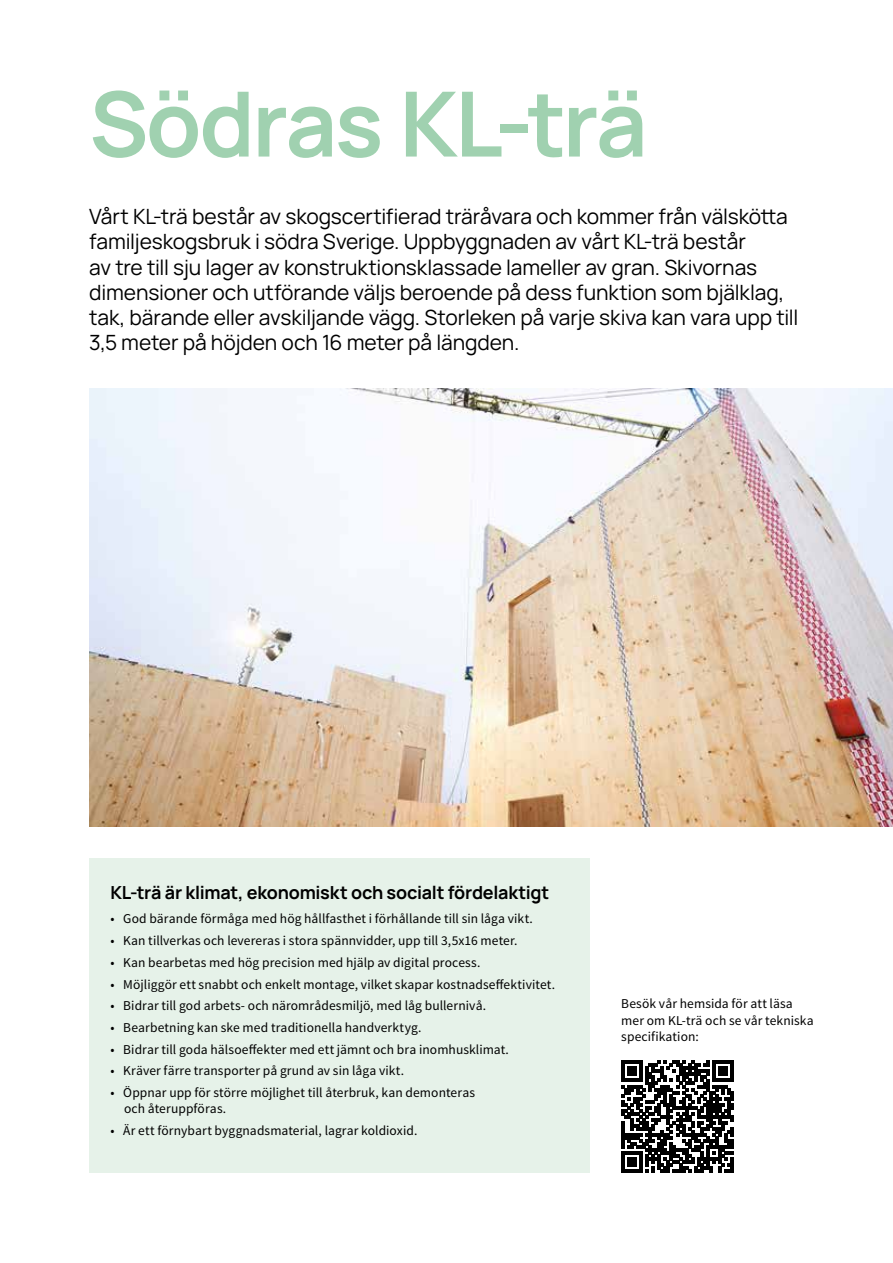
<style>
.page{position:relative;width:893px;height:1263px;background:#fff}
.page>*{position:absolute;margin:0;border:0;box-sizing:border-box;transform-origin:0 0}
.t1{font:700 90px "Manrope";letter-spacing:-.03em;color:#a0d1b0}
.t2{font:21px/25.2px "Manrope";letter-spacing:-.005em;color:#000}
.t3{font:700 18px "Manrope";letter-spacing:-.015em;color:#000}
.t4{font:13.5px/16.2px "Source Sans Pro";letter-spacing:.005em;color:#000}
</style>
<div class="page">
<img style="left:89px;top:389px;width:804px;height:437px">
<div style="left:89px;top:858px;width:500px;height:314px;background:#e6f2e9"></div>
<svg style="left:622px;top:1061px;width:111px;height:111px"></svg>
<hr style="left:730px;top:1157px;width:3px;height:15px;background:#000">
<h1 class="t1" style="left:89px;top:49px;width:560px">Södras KL-trä</h1>
<p class="t2" style="left:89px;top:203px;width:711px">Vårt KL-trä består av skogscertifierad träråvara och kommer från välskötta familjeskogsbruk i södra Sverige. Uppbyggnaden av vårt KL-trä består<br>av tre till sju lager av konstruktionsklassade lameller av gran. Skivornas dimensioner och utförande väljs beroende på dess funktion som bjälklag, tak, bärande eller avskiljande vägg. Storleken på varje skiva kan vara upp till 3,5 meter på höjden och 16 meter på längden.</p>
<h3 class="t3" style="left:111px;top:877px;width:440px">KL-trä är klimat, ekonomiskt och socialt fördelaktigt</h3>
<p class="t4" style="left:111px;top:911px;width:424px">• God bärande förmåga med hög hållfasthet i förhållande till sin låga vikt.</p>
<p class="t4" style="left:111px;top:933px;width:408px">• Kan tillverkas och levereras i stora spännvidder, upp till 3,5x16 meter.</p>
<p class="t4" style="left:111px;top:954px;width:371px">• Kan bearbetas med hög precision med hjälp av digital process.</p>
<p class="t4" style="left:111px;top:976px;width:446px">• Möjliggör ett snabbt och enkelt montage, vilket skapar kostnadseffektivitet.</p>
<p class="t4" style="left:111px;top:998px;width:377px">• Bidrar till god arbets- och närområdesmiljö, med låg bullernivå.</p>
<p class="t4" style="left:111px;top:1020px;width:312px">• Bearbetning kan ske med traditionella handverktyg.</p>
<p class="t4" style="left:111px;top:1041px;width:400px">• Bidrar till goda hälsoeffekter med ett jämnt och bra inomhusklimat.</p>
<p class="t4" style="left:111px;top:1063px;width:295px">• Kräver färre transporter på grund av sin låga vikt.</p>
<p class="t4" style="left:124px;top:1085px;width:352px;text-indent:-14px">• Öppnar upp för större möjlighet till återbruk, kan demonteras och återuppföras.</p>
<p class="t4" style="left:111px;top:1123px;width:308px">• Är ett förnybart byggnadsmaterial, lagrar koldioxid.</p>
<p class="t4" style="left:621px;top:996px;width:194px">Besök vår hemsida för att läsa mer om KL-trä och se vår tekniska specifikation:</p>
</div>
